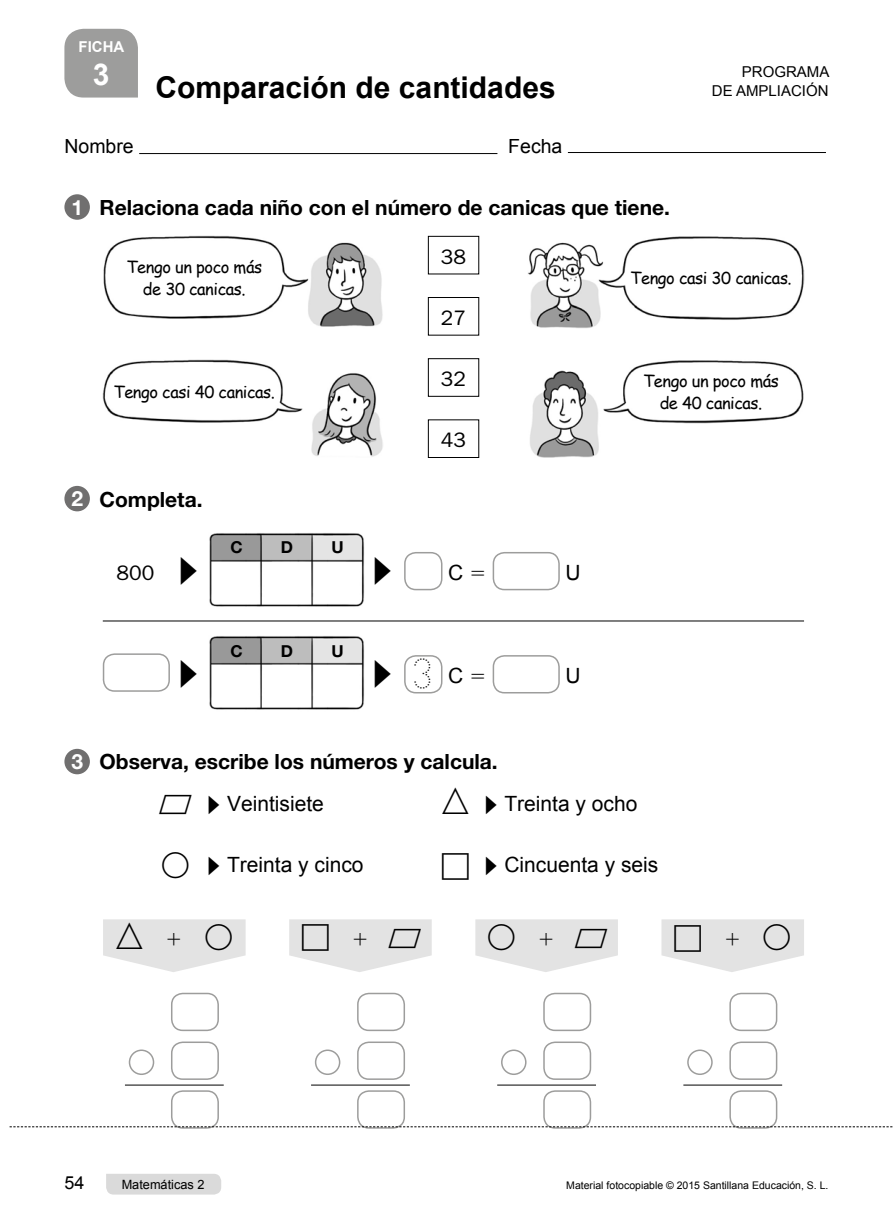
<style>
.page{position:relative;width:893px;height:1221px;background:#fff}
.page>*{position:absolute;margin:0;border:0;box-sizing:border-box;transform-origin:0 0}
.t1{font:43.5px "Num Prees Puntos";color:#000}
.t2{font:36px "Mathematical Pi LT Std 6";color:#000}
.t3{font:700 30px "Arial";color:#000}
.t4{font:700 30px "Arial";color:#fff}
.t5{font:700 21px "Helvetica Neue LT Std";color:#000}
.t6{font:21px "Arial";color:#000}
.t7{font:21px "ITC Franklin Gothic Std";color:#000}
.t8{font:19.5px "Arial";color:#000}
.t9{font:18px "Arial";color:#000}
.t10{font:16.5px/22.5px "Comic Sans MS";letter-spacing:-.025em;color:#000;text-align:center}
.t11{font:700 16.5px "Helvetica Neue LT Std";color:#000}
.t12{font:15px/19.5px "Arial";color:#000;text-align:right}
.t13{font:700 15px "Arial";color:#fff}
.t14{font:12.75px "Arial";color:#000}
.t15{font:10.5px "Arial";color:#000}
.s1{color:#fff}
</style>
<div class="page">
<hr style="left:139px;top:153px;width:358px;height:1px;background:#000">
<hr style="left:568px;top:152px;width:258px;height:1px;background:#000">
<svg style="left:64px;top:29px;width:74px;height:69px"></svg>
<div style="left:64px;top:194px;width:26px;height:26px;background:#706f6f;border-radius:50%"></div>
<div style="left:428px;top:236px;width:51px;height:38px;border:1px solid #000"></div>
<div style="left:428px;top:297px;width:51px;height:38px;border:1px solid #000"></div>
<div style="left:428px;top:358px;width:51px;height:38px;border:1px solid #000"></div>
<div style="left:428px;top:419px;width:51px;height:39px;border:1px solid #000"></div>
<img style="left:103px;top:235px;width:280px;height:92px">
<img style="left:528px;top:236px;width:276px;height:92px">
<img style="left:103px;top:359px;width:280px;height:98px">
<img style="left:530px;top:360px;width:274px;height:98px">
<div style="left:404px;top:552px;width:38px;height:38px;border:2px solid #9d9d9c;border-radius:11px"></div>
<div style="left:493px;top:552px;width:67px;height:38px;border:2px solid #9d9d9c;border-radius:11px"></div>
<img style="left:209px;top:533px;width:155px;height:74px">
<div style="left:404px;top:655px;width:38px;height:38px;border:2px solid #9d9d9c;border-radius:11px"></div>
<div style="left:493px;top:655px;width:67px;height:38px;border:2px solid #9d9d9c;border-radius:11px"></div>
<img style="left:209px;top:636px;width:155px;height:74px">
<div style="left:103px;top:653px;width:67px;height:38px;border:2px solid #9d9d9c;border-radius:11px"></div>
<hr style="left:103px;top:620px;width:701px;height:1px;background:#000">
<hr style="left:311px;top:1084px;width:99px;height:1px;background:#000">
<div style="left:357px;top:992px;width:48px;height:39px;border:2px solid #9d9d9c;border-radius:11px"></div>
<div style="left:357px;top:1041px;width:48px;height:38px;border:2px solid #9d9d9c;border-radius:11px"></div>
<div style="left:357px;top:1090px;width:48px;height:38px;border:2px solid #9d9d9c;border-radius:11px"></div>
<div style="left:315px;top:1049px;width:25px;height:25px;border:2px solid #9d9d9c;border-radius:50%"></div>
<hr style="left:497px;top:1084px;width:99px;height:1px;background:#000">
<div style="left:543px;top:992px;width:48px;height:39px;border:2px solid #9d9d9c;border-radius:11px"></div>
<div style="left:543px;top:1041px;width:48px;height:38px;border:2px solid #9d9d9c;border-radius:11px"></div>
<div style="left:543px;top:1090px;width:48px;height:38px;border:2px solid #9d9d9c;border-radius:11px"></div>
<div style="left:501px;top:1049px;width:26px;height:25px;border:2px solid #9d9d9c;border-radius:50%"></div>
<hr style="left:683px;top:1084px;width:99px;height:1px;background:#000">
<div style="left:729px;top:992px;width:48px;height:39px;border:2px solid #9d9d9c;border-radius:11px"></div>
<div style="left:729px;top:1041px;width:48px;height:38px;border:2px solid #9d9d9c;border-radius:11px"></div>
<div style="left:729px;top:1090px;width:48px;height:38px;border:2px solid #9d9d9c;border-radius:11px"></div>
<div style="left:687px;top:1049px;width:26px;height:25px;border:2px solid #9d9d9c;border-radius:50%"></div>
<hr style="left:125px;top:1084px;width:99px;height:1px;background:#000">
<div style="left:171px;top:992px;width:48px;height:39px;border:2px solid #9d9d9c;border-radius:11px"></div>
<div style="left:171px;top:1041px;width:48px;height:38px;border:2px solid #9d9d9c;border-radius:11px"></div>
<div style="left:171px;top:1090px;width:48px;height:38px;border:2px solid #9d9d9c;border-radius:11px"></div>
<div style="left:129px;top:1049px;width:25px;height:25px;border:2px solid #9d9d9c;border-radius:50%"></div>
<div style="left:64px;top:486px;width:26px;height:25px;background:#706f6f;border-radius:50%"></div>
<div style="left:64px;top:748px;width:26px;height:26px;background:#706f6f;border-radius:50%"></div>
<svg style="left:10px;top:1126px;width:883px;height:1px"></svg>
<div style="left:106px;top:1174px;width:115px;height:20px;background:#dadada"></div>
<svg style="left:103px;top:919px;width:143px;height:53px"></svg>
<svg style="left:289px;top:919px;width:143px;height:53px"></svg>
<svg style="left:475px;top:919px;width:143px;height:53px"></svg>
<svg style="left:661px;top:919px;width:143px;height:53px"></svg>
<p class="t13" style="left:79px;top:37px;width:47px">FICHA</p>
<h3 class="t4" style="left:93px;top:54px;width:18px">3</h3>
<h3 class="t3" style="left:156px;top:67px;width:402px">Comparación de cantidades</h3>
<p class="t8" style="left:64px;top:133px;width:71px">Nombre</p>
<p class="t8" style="left:508px;top:133px;width:56px">Fecha</p>
<p class="t12" style="left:712px;top:62px;width:119px">PROGRAMA<br>DE AMPLIACIÓN</p>
<p class="t5" style="left:71px;top:194px;width:600px"><span class="s1">1</span> Relaciona cada niño con el número de canicas que tiene.</p>
<p class="t7" style="left:441px;top:245px;width:27px">38</p>
<p class="t10" style="left:126px;top:255px;width:137px">Tengo un poco más de 30 canicas.</p>
<p class="t10" style="left:630px;top:266px;width:163px">Tengo casi 30 canicas.</p>
<p class="t10" style="left:114px;top:380px;width:163px">Tengo casi 40 canicas.</p>
<p class="t5" style="left:71px;top:486px;width:133px"><span class="s1">2</span> Completa.</p>
<p class="t11" style="left:230px;top:537px;width:14px">C</p>
<p class="t11" style="left:281px;top:537px;width:14px">D</p>
<p class="t11" style="left:331px;top:537px;width:14px">U</p>
<p class="t7" style="left:441px;top:306px;width:27px">27</p>
<p class="t7" style="left:441px;top:367px;width:27px">32</p>
<p class="t7" style="left:441px;top:428px;width:27px">43</p>
<p class="t7" style="left:116px;top:560px;width:39px">800</p>
<p class="t6" style="left:448px;top:558px;width:17px">C</p>
<p class="t6" style="left:566px;top:558px;width:17px">U</p>
<p class="t11" style="left:230px;top:640px;width:14px">C</p>
<p class="t11" style="left:281px;top:640px;width:14px">D</p>
<p class="t11" style="left:331px;top:640px;width:14px">U</p>
<h1 class="t1" style="left:415px;top:647px;width:31px">3</h1>
<p class="t6" style="left:448px;top:661px;width:17px">C</p>
<p class="t6" style="left:566px;top:661px;width:17px">U</p>
<p class="t5" style="left:71px;top:749px;width:428px"><span class="s1">3</span> Observa, escribe los números y calcula.</p>
<p class="t10" style="left:643px;top:369px;width:137px">Tengo un poco más de 40 canicas.</p>
<p class="t6" style="left:227px;top:789px;width:98px">Veintisiete</p>
<h2 class="t2" style="left:440px;top:787px;width:31px">■</h2>
<p class="t6" style="left:227px;top:851px;width:138px">Treinta y cinco</p>
<p class="t6" style="left:504px;top:789px;width:135px">Treinta y ocho</p>
<p class="t6" style="left:504px;top:851px;width:156px">Cincuenta y seis</p>
<p class="t9" style="left:64px;top:1170px;width:22px">54</p>
<p class="t14" style="left:122px;top:1175px;width:84px">Matemáticas 2</p>
<p class="t15" style="left:566px;top:1178px;width:264px">Material fotocopiable © 2015 Santillana Educación, S. L.</p>
</div>
